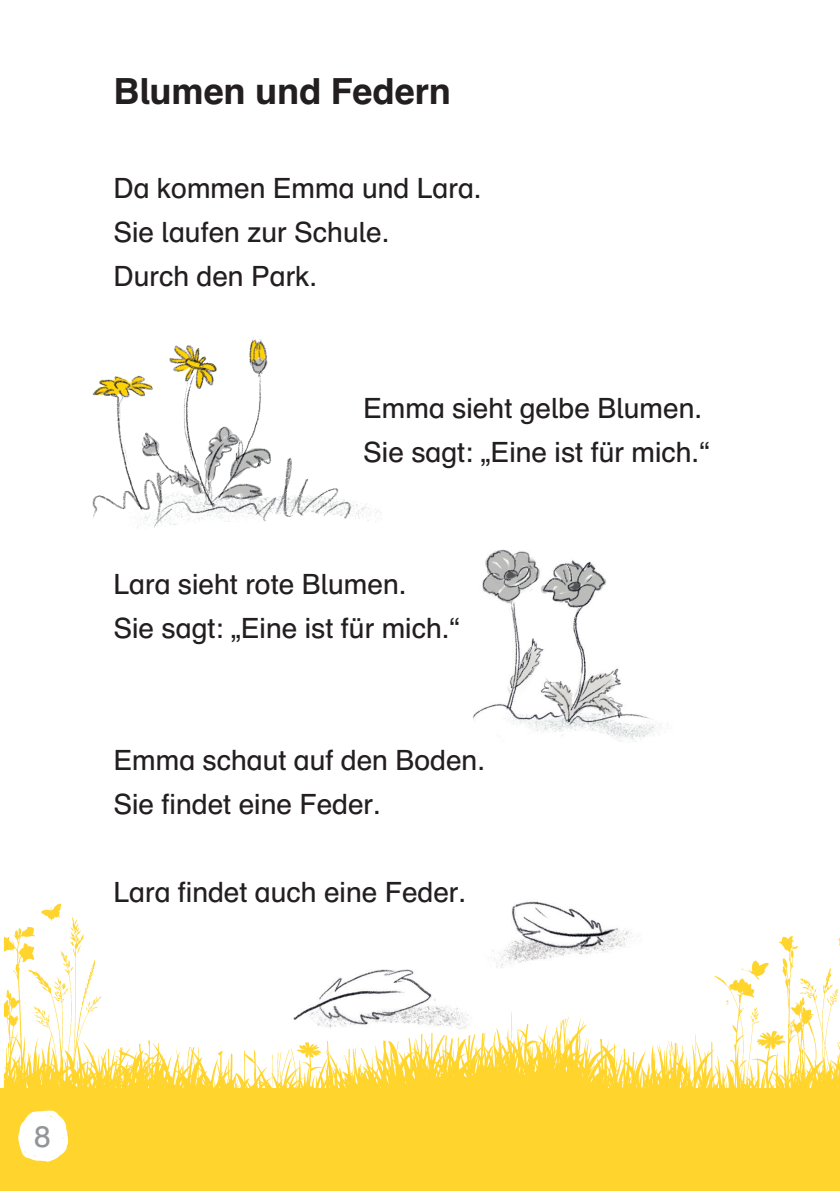
<style>
.page{position:relative;width:840px;height:1191px;background:#fff}
.page>*{position:absolute;margin:0;border:0;box-sizing:border-box;transform-origin:0 0}
._1a_Ü1{font:700 36px "Schulbuch Nord OT";letter-spacing:-.005em;color:#231f20}
.t1{font:30px "Schulbuch Nord OT";color:#939598}
._2a_Fließ_o_Einzug{font:28px "Schulbuch Nord OT";color:#231f20}
</style>
<div class="page">
<img style="left:472px;top:549px;width:196px;height:193px">
<img style="left:4px;top:903px;width:835px;height:186px">
<div style="left:514px;top:985px;width:34px;height:38px;background:#fff"></div>
<div style="left:0;top:1089px;width:839px;height:102px;background:#ffd42c"></div>
<img style="left:18px;top:1110px;width:51px;height:52px">
<img style="left:482px;top:901px;width:171px;height:76px">
<img style="left:92px;top:339px;width:289px;height:189px">
<p class="_1a_Ü1" style="left:113px;top:68px;width:339px">Blumen und Federn</p>
<p class="_2a_Fließ_o_Einzug" style="left:113px;top:171px;width:369px">Da kommen Emma und Lara.</p>
<p class="_2a_Fließ_o_Einzug" style="left:113px;top:215px;width:277px">Sie laufen zur Schule.</p>
<p class="_2a_Fließ_o_Einzug" style="left:113px;top:259px;width:205px">Durch den Park.</p>
<p class="_2a_Fließ_o_Einzug" style="left:363px;top:391px;width:340px">Emma sieht gelbe Blumen.</p>
<p class="_2a_Fließ_o_Einzug" style="left:363px;top:435px;width:347px">Sie sagt: „Eine ist für mich.“</p>
<p class="_2a_Fließ_o_Einzug" style="left:113px;top:567px;width:294px">Lara sieht rote Blumen.</p>
<p class="_2a_Fließ_o_Einzug" style="left:113px;top:611px;width:347px">Sie sagt: „Eine ist für mich.“</p>
<p class="_2a_Fließ_o_Einzug" style="left:113px;top:743px;width:373px">Emma schaut auf den Boden.</p>
<p class="_2a_Fließ_o_Einzug" style="left:113px;top:787px;width:269px">Sie findet eine Feder.</p>
<p class="_2a_Fließ_o_Einzug" style="left:113px;top:875px;width:354px">Lara findet auch eine Feder.</p>
<p class="t1" style="left:34px;top:1117px;width:18px">8</p>
</div>
